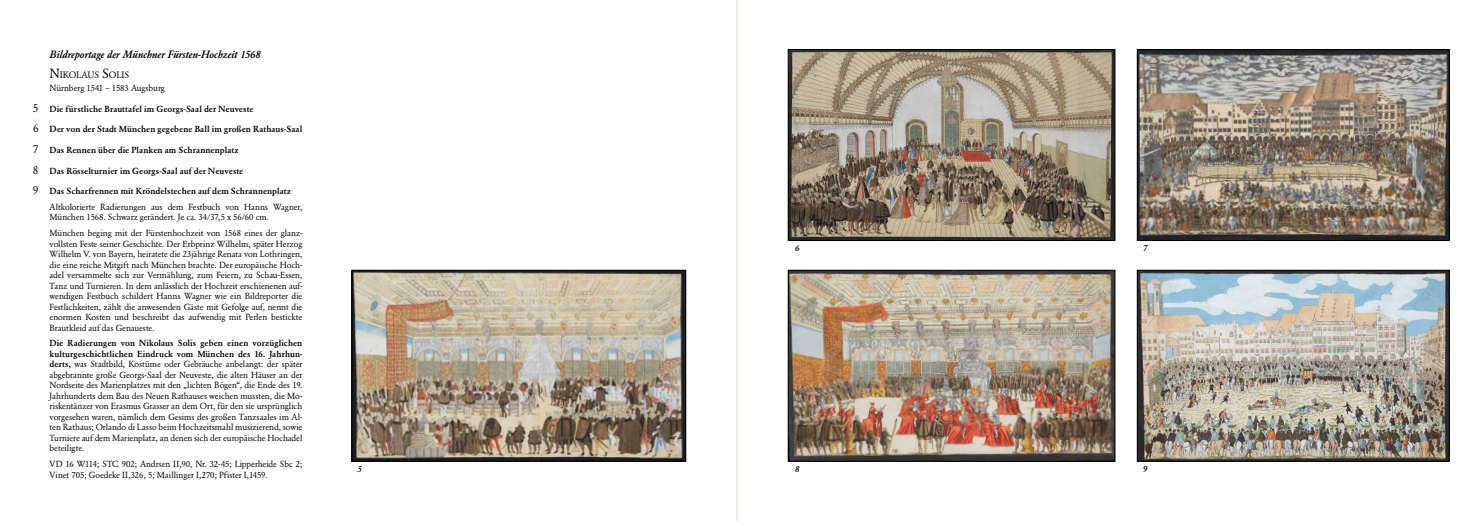
<style>
.page{position:relative;width:1474px;height:521px;background:#fff}
.page>*{position:absolute;margin:0;border:0;box-sizing:border-box;transform-origin:0 0}
.t1{font:italic 500 10.5px "GA12";letter-spacing:.005em;color:#000}
.t2{font:9.19px "GA12";letter-spacing:-.015em;color:#000}
.t3{font:8.75px/10.5px "GA12";letter-spacing:.005em;color:#000}
.t4{font:500 8.75px "GA12";letter-spacing:.015em;color:#000}
.t5{font:italic 500 8.75px "GA12";color:#000}
.s1{font-size:13.12px}
.s2{font-weight:400;font-size:11.38px;color:#fff}
.s3{font-weight:400;font-size:11.38px}
.s4{font-size:11.38px;color:#fff}
.s5{font-size:11.38px}
.s6{font-weight:500}
</style>
<div class="page">
<hr style="left:737px;top:0;width:1px;height:521px;background:#dcdbce">
<img style="left:1138px;top:51px;width:309px;height:188px">
<div style="left:1136px;top:49px;width:313px;height:192px;border:1px solid #000"></div>
<img style="left:1138px;top:272px;width:309px;height:187px">
<div style="left:1136px;top:270px;width:313px;height:191px;border:1px solid #000"></div>
<img style="left:789px;top:51px;width:324px;height:188px">
<div style="left:787px;top:49px;width:328px;height:192px;border:1px solid #000"></div>
<img style="left:789px;top:272px;width:324px;height:187px">
<div style="left:787px;top:270px;width:328px;height:191px;border:1px solid #000"></div>
<img style="left:353px;top:272px;width:331px;height:187px">
<div style="left:351px;top:270px;width:335px;height:191px;border:1px solid #000"></div>
<p class="t1" style="left:50px;top:48px;width:212px">Bildreportage der Münchner Fürsten-Hochzeit 1568</p>
<p class="t2" style="left:50px;top:69px;width:81px"><span class="s1">N</span>IKOLAUS <span class="s1">S</span>OLIS</p>
<p class="t3" style="left:50px;top:83px;width:117px">Nürnberg 1541 – 1583 Augsburg</p>
<p class="t4" style="left:27px;top:104px;width:228px"><span class="s2">0</span><span class="s3">5</span> Die fürstliche Brauttafel im Georgs-Saal der Neuveste</p>
<p class="t4" style="left:27px;top:124px;width:276px"><span class="s2">0</span><span class="s3">6</span> Der von der Stadt München gegebene Ball im großen Rathaus-Saal</p>
<p class="t4" style="left:27px;top:145px;width:213px"><span class="s2">0</span><span class="s3">7</span> Das Rennen über die Planken am Schrannenplatz</p>
<p class="t4" style="left:27px;top:165px;width:217px"><span class="s2">0</span><span class="s3">8</span> Das Rösselturnier im Georgs-Saal auf der Neuveste</p>
<p class="t3" style="left:50px;top:183px;width:254px;line-height:15.8px;text-indent:-22px"><span class="s4">0</span><span class="s5">9</span> <span class="s6">Das Scharfrennen mit Kröndelstechen auf dem Schrannenplatz<br></span>Altkolorierte Radierungen aus dem Festbuch von Hanns Wagner,</p>
<p class="t3" style="left:50px;top:209px;width:254px;line-height:15.8px">München 1568. Schwarz gerändert. Je ca. 34/37,5 x 56/60 cm.<br>München beging mit der Fürstenhochzeit von 1568 eines der glanz-</p>
<p class="t3" style="left:50px;top:238px;width:254px;text-align:justify">vollsten Feste seiner Geschichte. Der Erbprinz Wilhelm, später Herzog Wilhelm V. von Bayern, heiratete die 23jährige Renata von Lothringen, die eine reiche Mitgift nach München brachte. Der europäische Hoch&shy;adel versammelte sich zur Vermählung, zum Feiern, zu Schau-Essen, Tanz und Turnieren. In dem anlässlich der Hochzeit erschienenen auf&shy;wendigen Festbuch schildert Hanns Wagner wie ein Bildreporter die Festlichkeiten, zählt die anwesenden Gäste mit Gefolge auf, nennt die enormen Kosten und beschreibt das aufwendig mit Perlen bestickte Brautkleid auf das Genaueste.</p>
<p class="t3" style="left:50px;top:338px;width:254px;text-align:justify"><span class="s6">Die Radierungen von Nikolaus Solis geben einen vorzüglichen kulturgeschichtlichen Eindruck vom München des 16. Jahrhun&shy;derts,</span> was Stadtbild, Kostüme oder Gebräuche anbelangt: der später abgebrannte große Georgs-Saal der Neuveste, die alten Häuser an der Nordseite des Marienplatzes mit den „lichten Bögen“, die Ende des 19.<br>Jahrhunderts dem Bau des Neuen Rathauses weichen mussten, die Mo&shy;riskentänzer von Erasmus Grasser an dem Ort, für den sie ursprünglich vorgesehen waren, nämlich dem Gesims des großen Tanzsaales im Al&shy;ten Rathaus; Orlando di Lasso beim Hochzeitsmahl musizierend, sowie Turniere auf dem Marienplatz, an denen sich der europäische Hochadel beteiligte.</p>
<p class="t3" style="left:50px;top:459px;width:254px">VD 16 W114; STC 902; Andrsen II,90, Nr. 32-45; Lipperheide Sbc 2;<br>Vinet 705; Goedeke II,326, 5; Maillinger I,270; Pfister I,1459.</p>
<p class="t5" style="left:357px;top:463px;width:6px">5</p>
<p class="t5" style="left:794px;top:463px;width:6px">8</p>
<p class="t5" style="left:794px;top:243px;width:6px">6</p>
<p class="t5" style="left:1142px;top:243px;width:6px">7</p>
<p class="t5" style="left:1142px;top:463px;width:6px">9</p>
</div>
